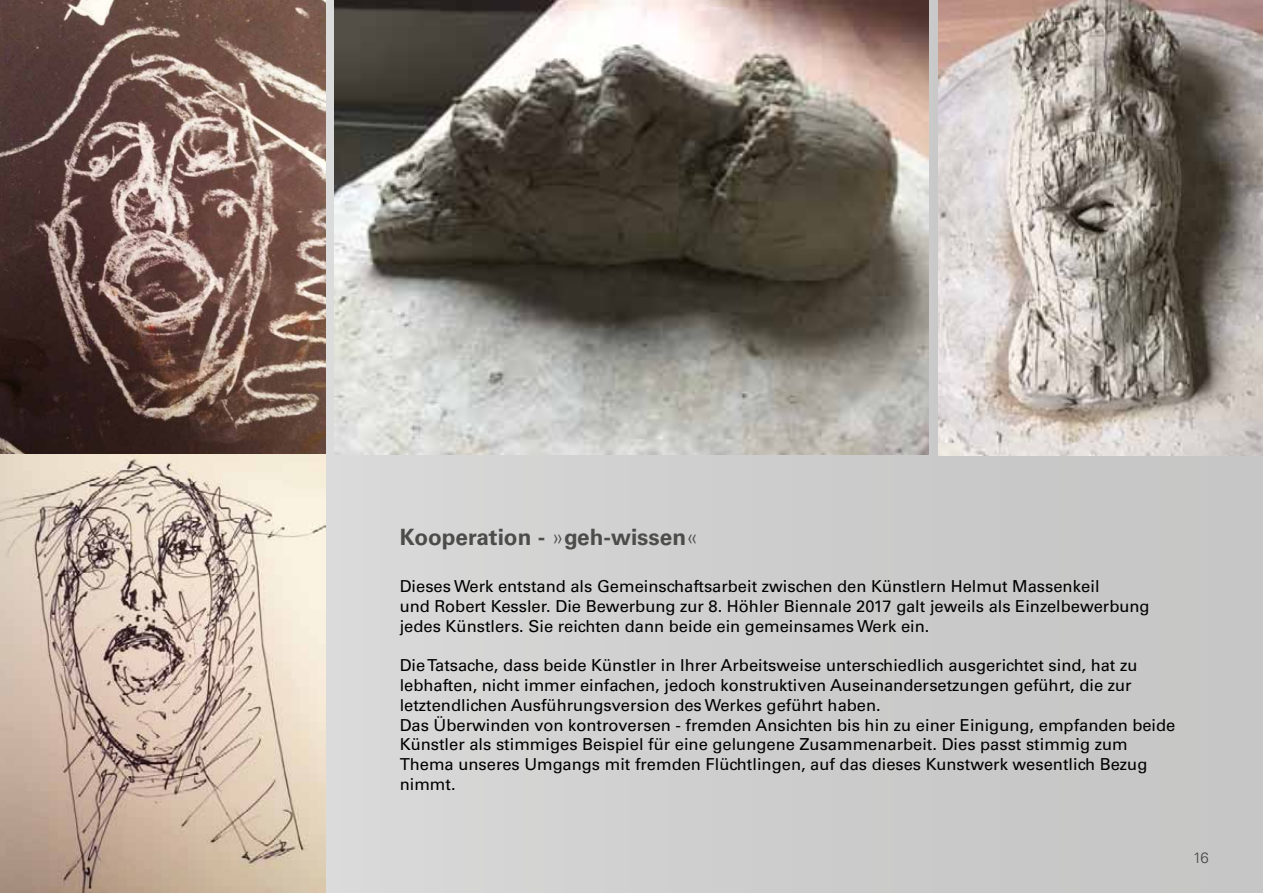
<style>
.page{position:relative;width:1263px;height:893px;background:#cdcdcd}
.page>*{position:absolute;margin:0;border:0;box-sizing:border-box;transform-origin:0 0}
.t1{font:700 22.5px "Univers";color:#4c4c4b}
.t2{font:16.5px/19.8px "Univers";color:#000}
.t3{font:300 15px "Univers";color:#454444}
.s1{font-weight:300}
</style>
<div class="page">
<img style="left:0;top:0;width:326px;height:455px">
<img style="left:938px;top:0;width:325px;height:455px">
<img style="left:335px;top:0;width:594px;height:455px">
<img style="left:0;top:455px;width:326px;height:438px">
<h1 class="t1" style="left:400px;top:524px;width:300px">Kooperation - <span class="s1">»</span>geh-wissen<span class="s1">«</span></h1>
<p class="t2" style="left:400px;top:576px;width:751px">Dieses Werk entstand als Gemeinschaftsarbeit zwischen den Künstlern Helmut Massenkeil<br>und Robert Kessler. Die Bewerbung zur 8. Höhler Biennale 2017 galt jeweils als Einzelbewerbung jedes Künstlers. Sie reichten dann beide ein gemeinsames Werk ein.</p>
<p class="t2" style="left:400px;top:655px;width:777px">Die Tatsache, dass beide Künstler in Ihrer Arbeitsweise unterschiedlich ausgerichtet sind, hat zu lebhaften, nicht immer einfachen, jedoch konstruktiven Auseinandersetzungen geführt, die zur letztendlichen Ausführungsversion des Werkes geführt haben.<br>Das Überwinden von kontroversen - fremden Ansichten bis hin zu einer Einigung, empfanden beide Künstler als stimmiges Beispiel für eine gelungene Zusammenarbeit. Dies passt stimmig zum Thema unseres Umgangs mit fremden Flüchtlingen, auf das dieses Kunstwerk wesentlich Bezug nimmt.</p>
<p class="t3" style="left:1193px;top:848px;width:17px">16</p>
</div>
